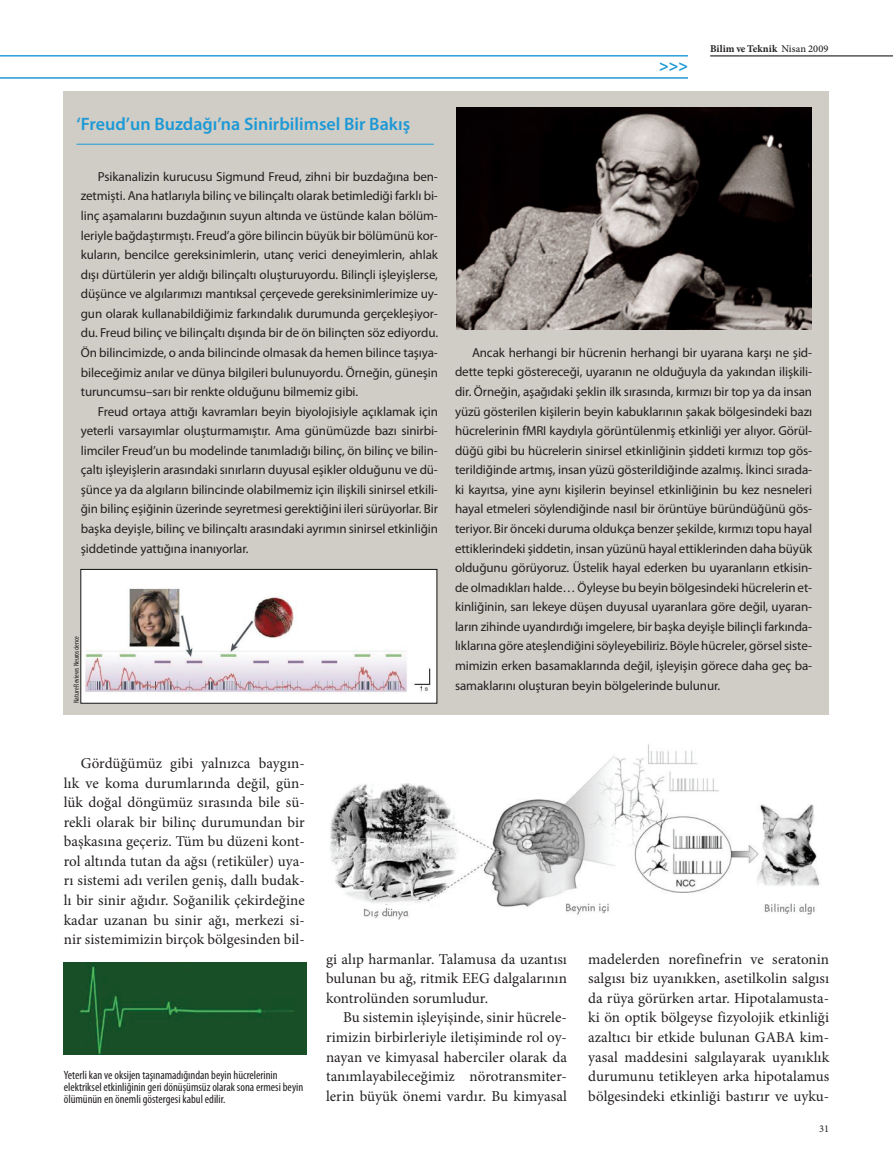
<style>
.page{position:relative;width:893px;height:1170px;background:#fff}
.page>*{position:absolute;margin:0;border:0;box-sizing:border-box;transform-origin:0 0}
.t1{font:600 18px "Myriad Pro";color:#1d99d6}
.t2{font:700 16.2px "Myriad Pro";color:#1d99d6}
.t3{font:15px/19.5px "Minion Pro";letter-spacing:.005em;color:#231f20;text-align:justify}
.t4{font:13.05px/19.5px "Myriad Pro";letter-spacing:-.01em;color:#231f20;text-align:justify}
.t5{font:condensed 12px/12px "Myriad Pro";color:#231f20}
.t6{font:700 10.35px "Minion Pro";letter-spacing:.005em;color:#231f20}
.t7{font:10.35px "Minion Pro";color:#231f20}
.t8{font:condensed 7.5px "Myriad Pro";color:#231f20}
.s1{font-weight:500}
</style>
<div class="page">
<hr style="left:0;top:78px;width:688px;height:1px;background:#1d99d6">
<hr style="left:0;top:56px;width:688px;height:1px;background:#1d99d6">
<hr style="left:710px;top:56px;width:183px;height:1px;background:#000103">
<img style="left:64px;top:962px;width:242px;height:92px">
<div style="left:64px;top:91px;width:765px;height:623px;background:#cfcdc6"></div>
<hr style="left:77px;top:144px;width:357px;height:1px;background:#1d99d6">
<img style="left:456px;top:108px;width:355px;height:221px">
<img style="left:330px;top:744px;width:490px;height:175px">
<div style="left:81px;top:569px;width:356px;height:134px;background:#fff"></div>
<img style="left:84px;top:588px;width:347px;height:106px">
<div style="left:80px;top:569px;width:357px;height:134px;border:1px solid #0c0c0b"></div>
<p class="t2" style="left:659px;top:55px;width:30px">&gt;&gt;&gt;</p>
<p class="t6" style="left:710px;top:41px;width:120px">Bilim ve Teknik <span class="s1">Nisan 2009</span></p>
<h1 class="t1" style="left:77px;top:112px;width:335px">‘Freud’un Buzdağı’na Sinirbilimsel Bir Bakış</h1>
<p class="t4" style="left:81px;top:166px;width:359px;text-indent:17px">Psikanalizin kurucusu Sigmund Freud, zihni bir buzdağına ben&shy;zetmişti. Ana hatlarıyla bilinç ve bilinçaltı olarak betimlediği farklı bi&shy;linç aşamalarını buzdağının suyun altında ve üstünde kalan bölüm&shy;leriyle bağdaştırmıştı. Freud’a göre bilincin büyük bir bölümünü kor&shy;kuların, bencilce gereksinimlerin, utanç verici deneyimlerin, ahlak dışı dürtülerin yer aldığı bilinçaltı oluşturuyordu. Bilinçli işleyişlerse, düşünce ve algılarımızı mantıksal çerçevede gereksinimlerimize uy&shy;gun olarak kullanabildiğimiz farkındalık durumunda gerçekleşiyor&shy;du. Freud bilinç ve bilinçaltı dışında bir de ön bilinçten söz ediyordu.<br>Ön bilincimizde, o anda bilincinde olmasak da hemen bilince taşıya&shy;bileceğimiz anılar ve dünya bilgileri bulunuyordu. Örneğin, güneşin turuncumsu–sarı bir renkte olduğunu bilmemiz gibi.</p>
<p class="t4" style="left:81px;top:401px;width:359px;text-indent:17px">Freud ortaya attığı kavramları beyin biyolojisiyle açıklamak için yeterli varsayımlar oluşturmamıştır. Ama günümüzde bazı sinirbi&shy;limciler Freud’un bu modelinde tanımladığı bilinç, ön bilinç ve bilin&shy;çaltı işleyişlerin arasındaki sınırların duyusal eşikler olduğunu ve dü&shy;şünce ya da algıların bilincinde olabilmemiz için ilişkili sinirsel etkili&shy;ğin bilinç eşiğinin üzerinde seyretmesi gerektiğini ileri sürüyorlar. Bir başka deyişle, bilinç ve bilinçaltı arasındaki ayrımın sinirsel etkinliğin şiddetinde yattığına inanıyorlar.</p>
<p class="t8" style="left:72px;top:703px;width:69px;rotate:-90deg">Nature Reviews Neuroscience</p>
<p class="t4" style="left:455px;top:342px;width:359px;text-indent:17px">Ancak herhangi bir hücrenin herhangi bir uyarana karşı ne şid&shy;dette tepki göstereceği, uyaranın ne olduğuyla da yakından ilişkili&shy;dir. Örneğin, aşağıdaki şeklin ilk sırasında, kırmızı bir top ya da insan yüzü gösterilen kişilerin beyin kabuklarının şakak bölgesindeki bazı hücrelerinin fMRI kaydıyla görüntülenmiş etkinliği yer alıyor. Görül&shy;düğü gibi bu hücrelerin sinirsel etkinliğinin şiddeti kırmızı top gös&shy;terildiğinde artmış, insan yüzü gösterildiğinde azalmış. İkinci sırada&shy;ki kayıtsa, yine aynı kişilerin beyinsel etkinliğinin bu kez nesneleri hayal etmeleri söylendiğinde nasıl bir örüntüye büründüğünü gös&shy;teriyor. Bir önceki duruma oldukça benzer şekilde, kırmızı topu hayal ettiklerindeki şiddetin, insan yüzünü hayal ettiklerinden daha büyük olduğunu görüyoruz. Üstelik hayal ederken bu uyaranların etkisin&shy;de olmadıkları halde… Öyleyse bu beyin bölgesindeki hücrelerin et&shy;kinliğinin, sarı lekeye düşen duyusal uyaranlara göre değil, uyaran&shy;ların zihinde uyandırdığı imgelere, bir başka deyişle bilinçli farkında&shy;lıklarına göre ateşlendiğini söyleyebiliriz. Böyle hücreler, görsel siste&shy;mimizin erken basamaklarında değil, işleyişin görece daha geç ba&shy;samaklarını oluşturan beyin bölgelerinde bulunur.</p>
<p class="t3" style="left:64px;top:753px;width:242px;text-indent:17px">Gördüğümüz gibi yalnızca baygın&shy;lık ve koma durumlarında değil, gün&shy;lük doğal döngümüz sırasında bile sü&shy;rekli olarak bir bilinç durumundan bir başkasına geçeriz. Tüm bu düzeni kont&shy;rol altında tutan da ağsı (retiküler) uya&shy;rı sistemi adı verilen geniş, dallı budak&shy;lı bir sinir ağıdır. Soğanilik çekirdeğine kadar uzanan bu sinir ağı, merkezi si&shy;nir sistemimizin birçok bölgesinden bil-</p>
<p class="t5" style="left:64px;top:1068px;width:241px">Yeterli kan ve oksijen taşınamadığından beyin hücrelerinin elektriksel etkinliğinin geri dönüşümsüz olarak sona ermesi beyin ölümünün en önemli göstergesi kabul edilir.</p>
<p class="t3" style="left:326px;top:949px;width:242px">gi alıp harmanlar. Talamusa da uzantısı bulunan bu ağ, ritmik EEG dalgalarının kontrolünden sorumludur.</p>
<p class="t3" style="left:326px;top:1007px;width:242px;text-indent:17px">Bu sistemin işleyişinde, sinir hücrele&shy;rimizin birbirleriyle iletişiminde rol oy&shy;nayan ve kimyasal haberciler olarak da tanımlayabileceğimiz nörotransmiter&shy;lerin büyük önemi vardır. Bu kimyasal</p>
<p class="t3" style="left:588px;top:949px;width:242px">madelerden norefinefrin ve seratonin salgısı biz uyanıkken, asetilkolin salgısı da rüya görürken artar. Hipotalamusta&shy;ki ön optik bölgeyse fizyolojik etkinliği azaltıcı bir etkide bulunan GABA kim&shy;yasal maddesini salgılayarak uyanıklık durumunu tetikleyen arka hipotalamus bölgesindeki etkinliği bastırır ve uyku-</p>
<p class="t7" style="left:819px;top:1121px;width:11px">31</p>
</div>
